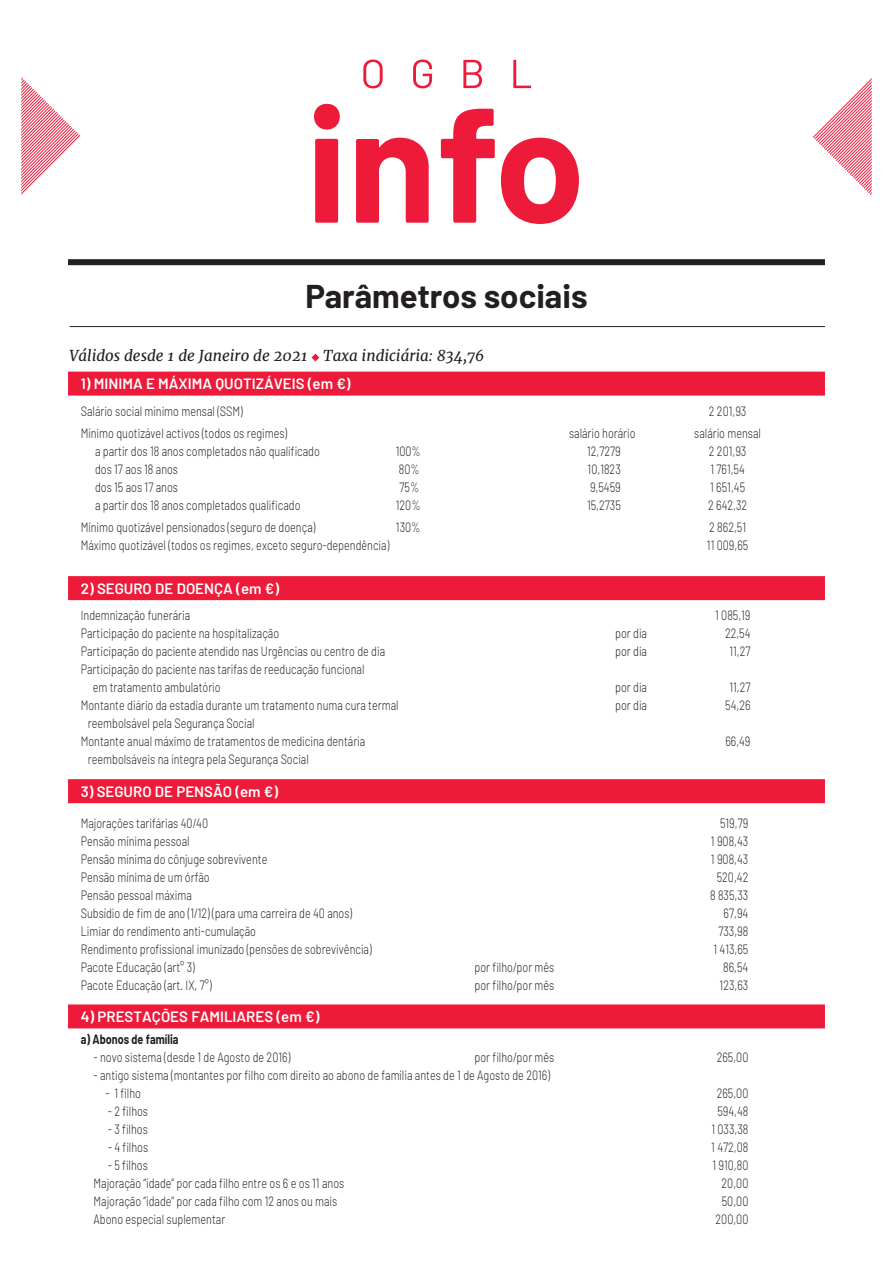
<style>
.page{position:relative;width:893px;height:1263px;background:#fff}
.page>*{position:absolute;margin:0;border:0;box-sizing:border-box;transform-origin:0 0}
.t1{font:700 33px "Barlow";color:#231f20}
.intertitre{font:600 15px "Barlow";color:#fff}
.Normal_e{font:italic 15px "Merriweather";color:#231f20}
.Normal_e-2{font:300 13.5px "Barlow";color:#231f20;scale:.8 1}
.texte{font:300 13.5px "Barlow";color:#231f20;scale:.8 1}
.texte-2{font:700 13.5px "Barlow";color:#231f20;scale:.8 1}
</style>
<div class="page">
<svg style="left:311px;top:354px;width:8px;height:7px"></svg>
<div style="left:68px;top:372px;width:757px;height:24px;background:#ed1a3a"></div>
<div style="left:68px;top:576px;width:757px;height:24px;background:#ed1a3a"></div>
<div style="left:68px;top:779px;width:757px;height:24px;background:#ed1a3a"></div>
<div style="left:68px;top:1004px;width:757px;height:24px;background:#ed1a3a"></div>
<svg style="left:21px;top:77px;width:60px;height:118px"></svg>
<svg style="left:813px;top:78px;width:59px;height:118px"></svg>
<svg style="left:363px;top:60px;width:168px;height:28px"></svg>
<svg style="left:314px;top:104px;width:265px;height:120px"></svg>
<div style="left:68px;top:259px;width:757px;height:6px;background:#231f20"></div>
<hr style="left:70px;top:326px;width:755px;height:1px;background:#231f20">
<p class="t1" style="left:305px;top:276px;width:284px">Parâmetros sociais</p>
<p class="Normal_e" style="left:70px;top:346px;width:416px">Válidos desde 1 de Janeiro de 2021 Taxa indiciária: 834,76</p>
<p class="intertitre" style="left:81px;top:374px;width:271px">1) MINIMA E MÁXIMA QUOTIZÁVEIS (em €)</p>
<p class="texte" style="left:81px;top:402px;width:204px">Salário social mínimo mensal (SSM)</p>
<p class="texte" style="left:709px;top:402px;width:48px">2 201,93</p>
<p class="texte" style="left:81px;top:425px;width:260px">Mínimo quotizável activos (todos os regimes)</p>
<p class="texte" style="left:569px;top:425px;width:85px">salário horário</p>
<p class="texte" style="left:694px;top:425px;width:85px">salário mensal</p>
<p class="Normal_e-2" style="left:95px;top:443px;width:283px">a partir dos 18 anos completados não qualificado</p>
<p class="Normal_e-2" style="left:396px;top:443px;width:33px">100%</p>
<p class="Normal_e-2" style="left:587px;top:443px;width:44px">12,7279</p>
<p class="Normal_e-2" style="left:709px;top:443px;width:48px">2 201,93</p>
<p class="Normal_e-2" style="left:95px;top:461px;width:105px">dos 17 aos 18 anos</p>
<p class="Normal_e-2" style="left:399px;top:461px;width:28px">80%</p>
<p class="Normal_e-2" style="left:588px;top:461px;width:43px">10,1823</p>
<p class="Normal_e-2" style="left:710px;top:461px;width:45px">1 761,54</p>
<p class="Normal_e-2" style="left:95px;top:479px;width:105px">dos 15 aos 17 anos</p>
<p class="Normal_e-2" style="left:400px;top:479px;width:26px">75%</p>
<p class="Normal_e-2" style="left:590px;top:479px;width:40px">9,5459</p>
<p class="Normal_e-2" style="left:710px;top:479px;width:45px">1 651,45</p>
<p class="Normal_e-2" style="left:95px;top:497px;width:258px">a partir dos 18 anos completados qualificado</p>
<p class="Normal_e-2" style="left:396px;top:497px;width:32px">120%</p>
<p class="Normal_e-2" style="left:587px;top:497px;width:44px">15,2735</p>
<p class="Normal_e-2" style="left:708px;top:497px;width:50px">2 642,32</p>
<p class="Normal_e-2" style="left:81px;top:519px;width:295px">Mínimo quotizável pensionados (seguro de doença)</p>
<p class="Normal_e-2" style="left:396px;top:519px;width:32px">130%</p>
<p class="Normal_e-2" style="left:709px;top:519px;width:48px">2 862,51</p>
<p class="Normal_e-2" style="left:81px;top:537px;width:387px">Máximo quotizável (todos os regimes, exceto seguro-dependência)</p>
<p class="Normal_e-2" style="left:707px;top:537px;width:53px">11 009,65</p>
<p class="intertitre" style="left:81px;top:579px;width:200px">2) SEGURO DE DOENÇA (em €)</p>
<p class="Normal_e-2" style="left:81px;top:607px;width:138px">Indemnização funerária</p>
<p class="Normal_e-2" style="left:715px;top:607px;width:46px">1 085,19</p>
<p class="Normal_e-2" style="left:81px;top:625px;width:250px">Participação do paciente na hospitalização</p>
<p class="Normal_e-2" style="left:615px;top:625px;width:41px">por dia</p>
<p class="Normal_e-2" style="left:725px;top:625px;width:33px">22,54</p>
<p class="Normal_e-2" style="left:81px;top:643px;width:382px">Participação do paciente atendido nas Urgências ou centro de dia</p>
<p class="Normal_e-2" style="left:615px;top:643px;width:41px">por dia</p>
<p class="Normal_e-2" style="left:729px;top:643px;width:28px">11,27</p>
<p class="Normal_e-2" style="left:81px;top:661px;width:356px">Participação do paciente nas tarifas de reeducação funcional</p>
<p class="Normal_e-2" style="left:93px;top:679px;width:162px">em tratamento ambulatório</p>
<p class="Normal_e-2" style="left:615px;top:679px;width:41px">por dia</p>
<p class="Normal_e-2" style="left:729px;top:679px;width:28px">11,27</p>
<p class="Normal_e-2" style="left:81px;top:697px;width:399px">Montante diário da estadia durante um tratamento numa cura termal</p>
<p class="Normal_e-2" style="left:615px;top:697px;width:41px">por dia</p>
<p class="Normal_e-2" style="left:725px;top:697px;width:33px">54,26</p>
<p class="Normal_e-2" style="left:88px;top:715px;width:210px">reembolsável pela Segurança Social</p>
<p class="Normal_e-2" style="left:81px;top:733px;width:357px">Montante anual máximo de tratamentos de medicina dentária</p>
<p class="Normal_e-2" style="left:725px;top:733px;width:33px">66,49</p>
<p class="Normal_e-2" style="left:88px;top:751px;width:278px">reembolsáveis na íntegra pela Segurança Social</p>
<p class="intertitre" style="left:81px;top:782px;width:199px">3) SEGURO DE PENSÃO (em €)</p>
<p class="Normal_e-2" style="left:81px;top:814px;width:161px">Majorações tarifárias 40/40</p>
<p class="Normal_e-2" style="left:720px;top:814px;width:37px">519,79</p>
<p class="Normal_e-2" style="left:81px;top:832px;width:138px">Pensão mínima pessoal</p>
<p class="Normal_e-2" style="left:711px;top:832px;width:48px">1 908,43</p>
<p class="Normal_e-2" style="left:81px;top:850px;width:235px">Pensão mínima do cônjuge sobrevivente</p>
<p class="Normal_e-2" style="left:711px;top:850px;width:48px">1 908,43</p>
<p class="Normal_e-2" style="left:81px;top:868px;width:163px">Pensão mínima de um órfão</p>
<p class="Normal_e-2" style="left:717px;top:868px;width:41px">520,42</p>
<p class="Normal_e-2" style="left:81px;top:886px;width:140px">Pensão pessoal máxima</p>
<p class="Normal_e-2" style="left:710px;top:886px;width:49px">8 835,33</p>
<p class="Normal_e-2" style="left:81px;top:904px;width:341px">Subsídio de fim de ano (1/12) (para uma carreira de 40 anos)</p>
<p class="Normal_e-2" style="left:724px;top:904px;width:32px">67,94</p>
<p class="Normal_e-2" style="left:81px;top:922px;width:220px">Limiar do rendimento anti-cumulação</p>
<p class="Normal_e-2" style="left:718px;top:922px;width:39px">733,98</p>
<p class="Normal_e-2" style="left:81px;top:940px;width:365px">Rendimento profissional imunizado (pensões de sobrevivência)</p>
<p class="Normal_e-2" style="left:713px;top:940px;width:45px">1 413,65</p>
<p class="Normal_e-2" style="left:81px;top:958px;width:144px">Pacote Educação (art° 3)</p>
<p class="Normal_e-2" style="left:475px;top:958px;width:101px">por filho/por mês</p>
<p class="Normal_e-2" style="left:723px;top:958px;width:33px">86,54</p>
<p class="Normal_e-2" style="left:81px;top:976px;width:165px">Pacote Educação (art. IX, 7°)</p>
<p class="Normal_e-2" style="left:475px;top:976px;width:101px">por filho/por mês</p>
<p class="Normal_e-2" style="left:720px;top:976px;width:38px">123,63</p>
<p class="intertitre" style="left:81px;top:1007px;width:240px">4) PRESTAÇÕES FAMILIARES (em €)</p>
<p class="texte-2" style="left:81px;top:1031px;width:124px">a) Abonos de família</p>
<p class="Normal_e-2" style="left:94px;top:1049px;width:247px">- novo sistema (desde 1 de Agosto de 2016)</p>
<p class="Normal_e-2" style="left:475px;top:1049px;width:101px">por filho/por mês</p>
<p class="Normal_e-2" style="left:717px;top:1049px;width:41px">265,00</p>
<p class="Normal_e-2" style="left:94px;top:1067px;width:572px">- antigo sistema (montantes por filho com direito ao abono de família antes de 1 de Agosto de 2016)</p>
<p class="Normal_e-2" style="left:105px;top:1085px;width:46px">- 1 filho</p>
<p class="Normal_e-2" style="left:717px;top:1085px;width:41px">265,00</p>
<p class="Normal_e-2" style="left:108px;top:1103px;width:52px">- 2 filhos</p>
<p class="Normal_e-2" style="left:717px;top:1103px;width:40px">594,48</p>
<p class="Normal_e-2" style="left:108px;top:1121px;width:52px">- 3 filhos</p>
<p class="Normal_e-2" style="left:711px;top:1121px;width:48px">1 033,38</p>
<p class="Normal_e-2" style="left:108px;top:1139px;width:52px">- 4 filhos</p>
<p class="Normal_e-2" style="left:711px;top:1139px;width:48px">1 472,08</p>
<p class="Normal_e-2" style="left:108px;top:1157px;width:52px">- 5 filhos</p>
<p class="Normal_e-2" style="left:712px;top:1157px;width:47px">1 910,80</p>
<p class="Normal_e-2" style="left:94px;top:1175px;width:315px">Majoração “idade” por cada filho entre os 6 e os 11 anos</p>
<p class="Normal_e-2" style="left:722px;top:1175px;width:35px">20,00</p>
<p class="Normal_e-2" style="left:94px;top:1193px;width:306px">Majoração “idade” por cada filho com 12 anos ou mais</p>
<p class="Normal_e-2" style="left:722px;top:1193px;width:35px">50,00</p>
<p class="Normal_e-2" style="left:94px;top:1211px;width:166px">Abono especial suplementar</p>
<p class="Normal_e-2" style="left:715px;top:1211px;width:43px">200,00</p>
</div>
